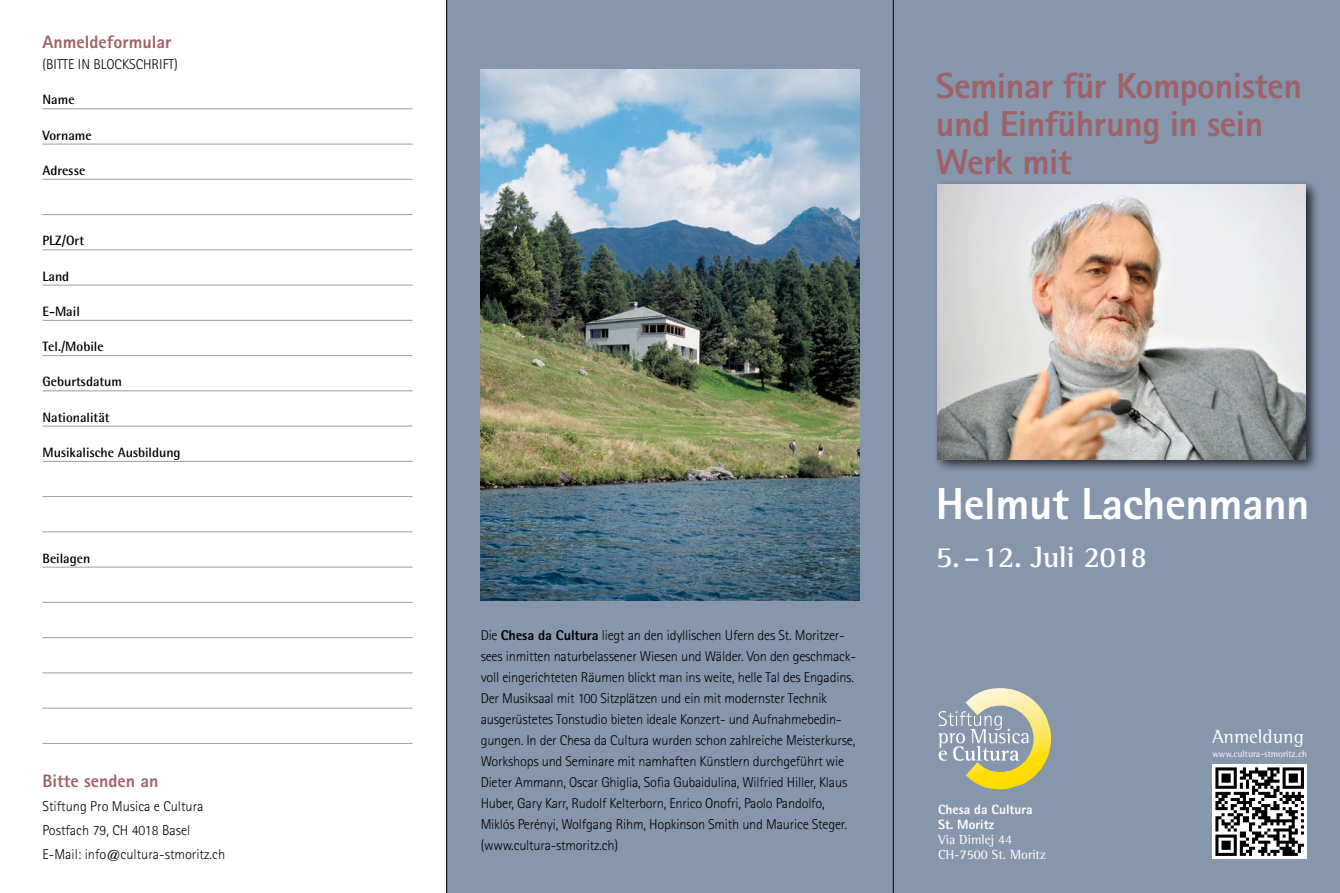
<style>
.page{position:relative;width:1340px;height:893px;background:#fff}
.page>*{position:absolute;margin:0;border:0;box-sizing:border-box;transform-origin:0 0}
.t1{font:800 45px "Rotis Sans Serif";letter-spacing:-.01em;color:#fff}
.t2{font:800 36px/38.2px "Rotis Sans Serif";letter-spacing:-.015em;color:#a06168}
.t3{font:700 30px "Rotis Semi Serif";letter-spacing:-.015em;color:#fff}
.t4{font:19.5px "Rotis Semi Serif";color:#fff}
.t5{font:800 18px "Rotis Sans Serif";color:#a06168}
.t6{font:300 14.25px/21px "Rotis Sans Serif";letter-spacing:-.015em;color:#000}
.t7{font:700 13.5px "Rotis Semi Sans";color:#000}
.t8{font:13.5px/15px "Rotis Semi Serif";color:#fff}
.t9{font:800 13.5px/15px "Rotis Sans Serif";color:#fff}
.t10{font:9.45px "Rotis Semi Serif";color:#fff}
.s1{font-weight:800}
</style>
<div class="page">
<div style="left:446px;top:0;width:893px;height:893px;background:#8696ad"></div>
<img style="left:480px;top:69px;width:379px;height:531px">
<svg style="left:938px;top:688px;width:113px;height:101px"></svg>
<div style="left:932px;top:180px;width:387px;height:293px;background:#000;opacity:.75"></div>
<img style="left:938px;top:185px;width:367px;height:274px">
<hr style="left:43px;top:109px;width:369px;height:1px;background:#9c9c9d">
<hr style="left:43px;top:144px;width:369px;height:1px;background:#9c9c9d">
<hr style="left:43px;top:179px;width:369px;height:1px;background:#9c9c9d">
<hr style="left:43px;top:214px;width:369px;height:1px;background:#9c9c9d">
<hr style="left:43px;top:250px;width:369px;height:1px;background:#9c9c9d">
<hr style="left:43px;top:285px;width:369px;height:1px;background:#9c9c9d">
<hr style="left:43px;top:320px;width:369px;height:1px;background:#9c9c9d">
<hr style="left:43px;top:355px;width:369px;height:1px;background:#9c9c9d">
<hr style="left:43px;top:391px;width:369px;height:1px;background:#9c9c9d">
<hr style="left:43px;top:426px;width:369px;height:1px;background:#9c9c9d">
<hr style="left:43px;top:461px;width:369px;height:1px;background:#9c9c9d">
<hr style="left:43px;top:496px;width:369px;height:1px;background:#9c9c9d">
<hr style="left:43px;top:532px;width:369px;height:1px;background:#9c9c9d">
<hr style="left:43px;top:567px;width:369px;height:1px;background:#9c9c9d">
<hr style="left:43px;top:602px;width:369px;height:1px;background:#9c9c9d">
<hr style="left:43px;top:637px;width:369px;height:1px;background:#9c9c9d">
<hr style="left:43px;top:673px;width:369px;height:1px;background:#9c9c9d">
<hr style="left:43px;top:708px;width:369px;height:1px;background:#9c9c9d">
<hr style="left:43px;top:743px;width:369px;height:1px;background:#9c9c9d">
<div style="left:1212px;top:764px;width:94px;height:95px;background:#fff"></div>
<svg style="left:1215px;top:767px;width:88px;height:89px"></svg>
<hr style="left:446px;top:0;width:1px;height:893px;background:#000">
<hr style="left:893px;top:0;width:1px;height:893px;background:#000">
<p class="t5" style="left:43px;top:31px;width:130px">Anmeldeformular</p>
<p class="t6" style="left:43px;top:54px;width:17px">(Bitte</p>
<p class="t6" style="left:78px;top:54px;width:37px">i n Blockschri</p>
<p class="t6" style="left:163px;top:54px;width:17px">ft)</p>
<p class="t7" style="left:43px;top:91px;width:34px">Name</p>
<p class="t7" style="left:43px;top:127px;width:51px">Vorname</p>
<p class="t7" style="left:43px;top:162px;width:44px">Adresse</p>
<p class="t7" style="left:43px;top:232px;width:43px">PLZ/Ort</p>
<p class="t7" style="left:43px;top:268px;width:28px">Land</p>
<p class="t7" style="left:43px;top:303px;width:39px">E-Mail</p>
<p class="t7" style="left:43px;top:338px;width:63px">Tel./Mobile</p>
<p class="t7" style="left:43px;top:373px;width:81px">Geburtsdatum</p>
<p class="t7" style="left:43px;top:409px;width:69px">Nationalität</p>
<p class="t7" style="left:43px;top:444px;width:140px">Musikalische Ausbildung</p>
<p class="t7" style="left:43px;top:550px;width:49px">Beilagen</p>
<p class="t5" style="left:43px;top:769px;width:117px">Bitte senden an</p>
<p class="t6" style="left:43px;top:794px;width:184px;line-height:24px">Stiftung Pro Musica e Cultura<br>Postfach 79, CH 4018 Basel<br>E-Mail: info@cultura-stmoritz.ch</p>
<h2 class="t2" style="left:935px;top:66px;width:368px">Seminar für Komponisten und Einführung in sein<br>Werk mit</h2>
<p class="t6" style="left:480px;top:624px;width:377px">Die <span class="s1">Chesa da Cultura</span> liegt an den idyllischen Ufern des St. Moritzer&shy;sees inmitten naturbelassener Wiesen und Wälder. Von den geschmack&shy;voll eingerichteten Räumen blickt man ins weite, helle Tal des Engadins.<br>Der Musiksaal mit 100 Sitzplätzen und ein mit modernster Technik ausgerüstetes Tonstudio bieten ideale Konzert- und Aufnahmebedin&shy;gungen. In der Chesa da Cultura wurden schon zahlreiche Meisterkurse, Workshops und Seminare mit namhaften Künstlern durchgeführt wie Dieter Ammann, Oscar Ghiglia, Sofia Gubaidulina, Wilfried Hiller, Klaus Huber, Gary Karr, Rudolf Kelterborn, Enrico Onofri, Paolo Pandolfo, Miklós Perényi, Wolfgang Rihm, Hopkinson Smith und Maurice Steger. (www.cultura-stmoritz.ch)</p>
<h1 class="t1" style="left:935px;top:475px;width:375px">Helmut Lachenmann</h1>
<h3 class="t3" style="left:935px;top:539px;width:213px">5.–12. Juli 2018</h3>
<p class="t9" style="left:938px;top:802px;width:96px">Chesa da Cultura<br>St. Moritz</p>
<p class="t8" style="left:938px;top:832px;width:110px">Via Dimlej 44<br>CH-7500 St. Moritz</p>
<h3 class="t4" style="left:1212px;top:725px;width:93px">Anmeldung</h3>
<p class="t10" style="left:1212px;top:748px;width:96px">www.cultura-stmoritz.ch</p>
</div>
